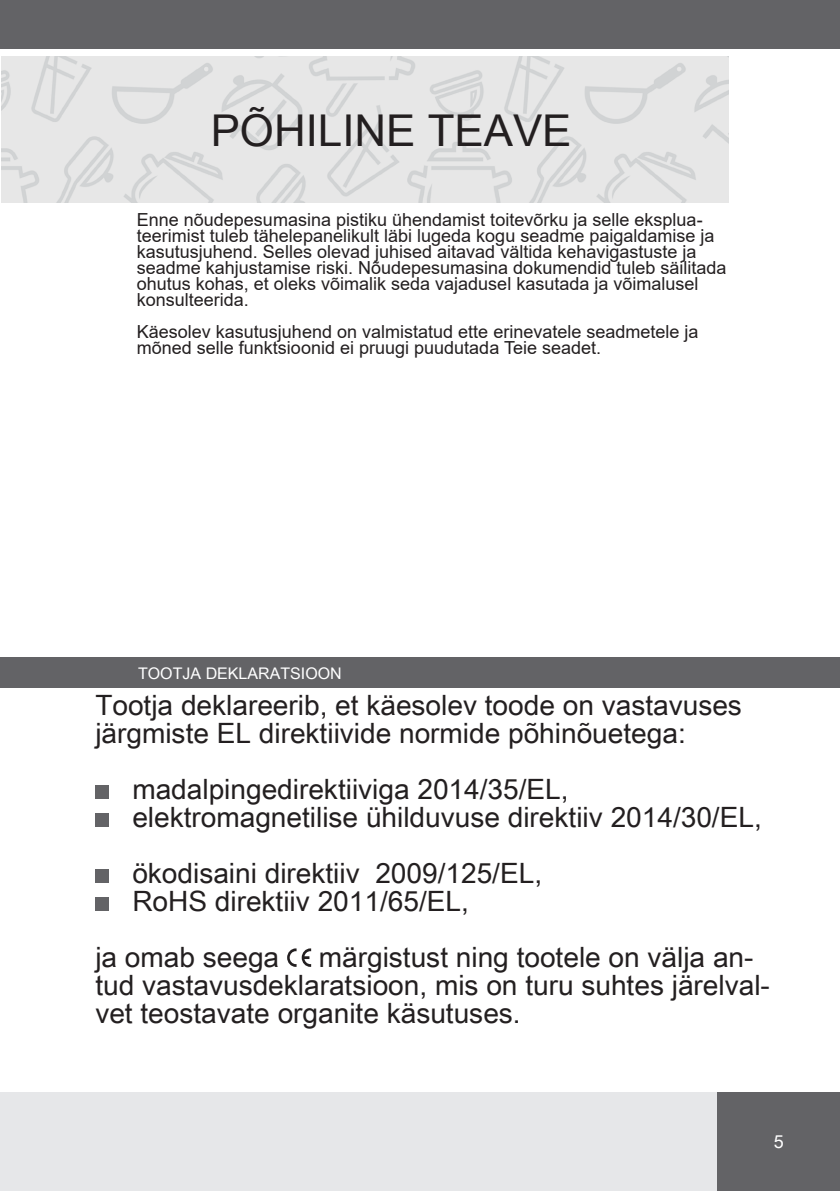
<style>
.page{position:relative;width:840px;height:1191px;background:#fff}
.page>*{position:absolute;margin:0;border:0;box-sizing:border-box;transform-origin:0 0}
.t1{font:43.8px "Arial Unicode MS";color:#231f20}
.BODY-PODSTAWOWE_szan{font:28px/28px "Arial Unicode MS";color:#231f20}
.t2{font:18px/16px "Arial";color:#231f20}
.t3{font:18px "Arial Unicode MS";color:#fff}
.BODY-PODSTAWOWE_szan-2{font:16px "Arial Unicode MS";color:#fff}
</style>
<div class="page">
<div style="left:0;top:0;width:839px;height:49px;background:#636366"></div>
<img style="left:2px;top:57px;width:726px;height:145px">
<div style="left:95px;top:785px;width:14px;height:13px;background:#636366"></div>
<div style="left:95px;top:813px;width:14px;height:13px;background:#636366"></div>
<div style="left:95px;top:869px;width:14px;height:13px;background:#636366"></div>
<div style="left:95px;top:897px;width:14px;height:13px;background:#636366"></div>
<svg style="left:287px;top:948px;width:24px;height:18px"></svg>
<div style="left:0;top:657px;width:839px;height:30px;background:#636366"></div>
<div style="left:0;top:1092px;width:839px;height:99px;background:#e6e7e9"></div>
<div style="left:716px;top:1092px;width:123px;height:99px;background:#636366"></div>
<p class="t1" style="left:210px;top:99px;width:362px">PÕHILINE TEAVE</p>
<p class="t2" style="left:137px;top:211px;width:591px">Enne nõudepesumasina pistiku ühendamist toitevõrku ja selle eksplua&shy;teerimist tuleb tähelepanelikult läbi lugeda kogu seadme paigaldamise ja kasutusjuhend. Selles olevad juhised aitavad vältida kehavigastuste ja seadme kahjustamise riski. Nõudepesumasina dokumendid tuleb säilitada ohutus kohas, et oleks võimalik seda vajadusel kasutada ja võimalusel konsulteerida.</p>
<p class="t2" style="left:137px;top:323px;width:563px">Käesolev kasutusjuhend on valmistatud ette erinevatele seadmetele ja mõned selle funktsioonid ei pruugi puudutada Teie seadet.</p>
<p class="BODY-PODSTAWOWE_szan-2" style="left:138px;top:661px;width:205px">TOOTJA DEKLARATSIOON</p>
<p class="BODY-PODSTAWOWE_szan" style="left:95px;top:690px;width:647px">Tootja deklareerib, et käesolev toode on vastavuses järgmiste EL direktiivide normide põhinõuetega:</p>
<p class="BODY-PODSTAWOWE_szan" style="left:132px;top:774px;width:437px">madalpingedirektiiviga 2014/35/EL,</p>
<p class="BODY-PODSTAWOWE_szan" style="left:132px;top:802px;width:630px">elektromagnetilise ühilduvuse direktiiv 2014/30/EL,</p>
<p class="BODY-PODSTAWOWE_szan" style="left:132px;top:858px;width:411px">ökodisaini direktiiv 2009/125/EL,</p>
<p class="BODY-PODSTAWOWE_szan" style="left:132px;top:886px;width:338px">RoHS direktiiv 2011/65/EL,</p>
<p class="BODY-PODSTAWOWE_szan" style="left:95px;top:942px;width:185px">ja omab seega</p>
<p class="BODY-PODSTAWOWE_szan" style="left:95px;top:942px;width:675px;text-indent:223px">märgistust ning tootele on välja an&shy;tud vastavusdeklaratsioon, mis on turu suhtes järelval&shy;vet teostavate organite käsutuses.</p>
<p class="t3" style="left:773px;top:1128px;width:12px">5</p>
</div>
